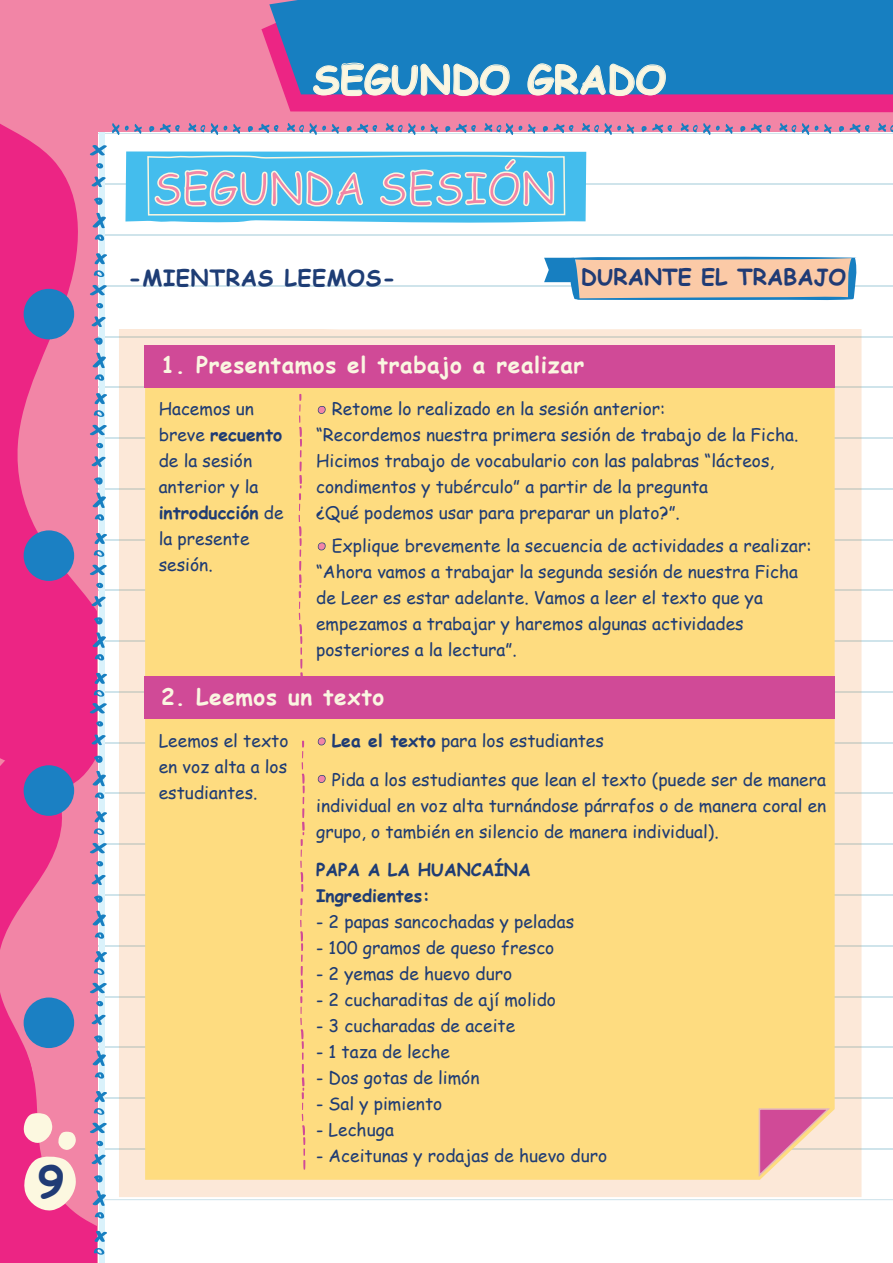
<style>
.page{position:relative;width:893px;height:1263px;background:#fff}
.page>*{position:absolute;margin:0;border:0;box-sizing:border-box;transform-origin:0 0}
.t1{font:42.75px "Comic Sans MS";color:#f285a6}
.t2{font:700 42.3px "Comic Sans MS";color:#203b75;scale:1.04 1}
.t3{font:700 39px "Comic Sans MS";color:#fbf6e0}
.t4{font:700 22.5px "Comic Sans MS";letter-spacing:.025em;color:#faf6e1}
.t5{font:700 22.5px "Comic Sans MS";letter-spacing:.025em;color:#1e3d75}
.t6{font:700 22.35px "Comic Sans MS";color:#203b75}
.t7{font:17.4px/26px "Comic Sans MS";color:#1f3c74}
.t8{font:700 17.4px/26px "Comic Sans MS";color:#1f3c74}
.s1{font-weight:700}
</style>
<div class="page">
<hr style="left:0;top:133px;width:893px;height:1px;background:#0f769e">
<hr style="left:0;top:1199px;width:893px;height:1px;background:#0f769e">
<hr style="left:0;top:1148px;width:893px;height:1px;background:#0f769e">
<hr style="left:0;top:1097px;width:893px;height:2px;background:#0f769e">
<hr style="left:0;top:1047px;width:893px;height:1px;background:#0f769e">
<hr style="left:0;top:996px;width:893px;height:1px;background:#0f769e">
<hr style="left:0;top:945px;width:893px;height:1px;background:#0f769e">
<hr style="left:0;top:894px;width:893px;height:1px;background:#0f769e">
<hr style="left:0;top:844px;width:893px;height:1px;background:#0f769e">
<hr style="left:0;top:793px;width:893px;height:1px;background:#0f769e">
<hr style="left:0;top:742px;width:893px;height:1px;background:#0f769e">
<hr style="left:0;top:691px;width:893px;height:1px;background:#0f769e">
<hr style="left:0;top:641px;width:893px;height:1px;background:#0f769e">
<hr style="left:0;top:590px;width:893px;height:1px;background:#0f769e">
<hr style="left:0;top:539px;width:893px;height:1px;background:#0f769e">
<hr style="left:0;top:488px;width:893px;height:1px;background:#0f769e">
<hr style="left:0;top:437px;width:893px;height:2px;background:#0f769e">
<hr style="left:0;top:387px;width:893px;height:1px;background:#0f769e">
<hr style="left:0;top:336px;width:893px;height:1px;background:#0f769e">
<hr style="left:0;top:285px;width:893px;height:1px;background:#0f769e">
<hr style="left:0;top:234px;width:893px;height:2px;background:#0f769e">
<hr style="left:0;top:184px;width:893px;height:1px;background:#0f769e">
<div style="left:99px;top:0;width:6px;height:1262px;background:#daf2fb"></div>
<div style="left:0;top:0;width:98px;height:1262px;background:#f285a6"></div>
<div style="left:95px;top:0;width:798px;height:132px;background:#f285a6"></div>
<svg style="left:188px;top:123px;width:17px;height:9px"></svg>
<svg style="left:160px;top:124px;width:20px;height:9px"></svg>
<svg style="left:149px;top:126px;width:5px;height:6px"></svg>
<svg style="left:125px;top:124px;width:17px;height:10px"></svg>
<svg style="left:112px;top:123px;width:7px;height:12px"></svg>
<svg style="left:259px;top:124px;width:19px;height:9px"></svg>
<svg style="left:248px;top:126px;width:5px;height:6px"></svg>
<svg style="left:233px;top:124px;width:7px;height:10px"></svg>
<svg style="left:211px;top:123px;width:16px;height:12px"></svg>
<svg style="left:346px;top:124px;width:31px;height:9px"></svg>
<svg style="left:332px;top:124px;width:7px;height:10px"></svg>
<svg style="left:287px;top:123px;width:39px;height:12px"></svg>
<svg style="left:456px;top:124px;width:20px;height:9px"></svg>
<svg style="left:445px;top:126px;width:5px;height:6px"></svg>
<svg style="left:386px;top:123px;width:52px;height:12px"></svg>
<svg style="left:554px;top:124px;width:19px;height:9px"></svg>
<svg style="left:543px;top:126px;width:5px;height:6px"></svg>
<svg style="left:528px;top:124px;width:7px;height:10px"></svg>
<svg style="left:484px;top:123px;width:38px;height:12px"></svg>
<svg style="left:641px;top:124px;width:31px;height:9px"></svg>
<svg style="left:627px;top:124px;width:7px;height:10px"></svg>
<svg style="left:582px;top:123px;width:39px;height:12px"></svg>
<svg style="left:779px;top:123px;width:17px;height:9px"></svg>
<svg style="left:751px;top:124px;width:20px;height:9px"></svg>
<svg style="left:740px;top:126px;width:5px;height:6px"></svg>
<svg style="left:716px;top:124px;width:17px;height:10px"></svg>
<svg style="left:681px;top:123px;width:29px;height:12px"></svg>
<svg style="left:878px;top:123px;width:15px;height:9px"></svg>
<svg style="left:850px;top:124px;width:19px;height:9px"></svg>
<svg style="left:839px;top:126px;width:5px;height:6px"></svg>
<svg style="left:824px;top:124px;width:8px;height:10px"></svg>
<svg style="left:815px;top:126px;width:3px;height:5px"></svg>
<svg style="left:802px;top:123px;width:7px;height:12px"></svg>
<svg style="left:0;top:123px;width:96px;height:611px;fill:#ec2584"></svg>
<svg style="left:94px;top:270px;width:10px;height:7px"></svg>
<svg style="left:95px;top:253px;width:12px;height:11px"></svg>
<svg style="left:95px;top:234px;width:9px;height:7px"></svg>
<svg style="left:93px;top:213px;width:13px;height:15px"></svg>
<svg style="left:94px;top:197px;width:9px;height:8px"></svg>
<svg style="left:92px;top:176px;width:14px;height:11px"></svg>
<svg style="left:96px;top:163px;width:7px;height:6px"></svg>
<svg style="left:90px;top:145px;width:17px;height:10px"></svg>
<svg style="left:94px;top:410px;width:10px;height:7px"></svg>
<svg style="left:95px;top:393px;width:12px;height:11px"></svg>
<svg style="left:95px;top:374px;width:9px;height:7px"></svg>
<svg style="left:93px;top:353px;width:13px;height:15px"></svg>
<svg style="left:94px;top:337px;width:9px;height:8px"></svg>
<svg style="left:92px;top:316px;width:14px;height:11px"></svg>
<svg style="left:96px;top:303px;width:7px;height:5px"></svg>
<svg style="left:90px;top:285px;width:17px;height:10px"></svg>
<svg style="left:94px;top:550px;width:10px;height:7px"></svg>
<svg style="left:95px;top:533px;width:12px;height:11px"></svg>
<svg style="left:95px;top:514px;width:9px;height:7px"></svg>
<svg style="left:93px;top:492px;width:13px;height:16px"></svg>
<svg style="left:94px;top:477px;width:9px;height:8px"></svg>
<svg style="left:92px;top:456px;width:14px;height:11px"></svg>
<svg style="left:96px;top:443px;width:7px;height:5px"></svg>
<svg style="left:90px;top:425px;width:17px;height:10px"></svg>
<svg style="left:94px;top:690px;width:10px;height:7px"></svg>
<svg style="left:95px;top:673px;width:12px;height:11px"></svg>
<svg style="left:95px;top:654px;width:9px;height:6px"></svg>
<svg style="left:93px;top:632px;width:13px;height:16px"></svg>
<svg style="left:94px;top:617px;width:9px;height:7px"></svg>
<svg style="left:92px;top:596px;width:14px;height:11px"></svg>
<svg style="left:96px;top:583px;width:7px;height:5px"></svg>
<svg style="left:90px;top:565px;width:17px;height:10px"></svg>
<svg style="left:96px;top:721px;width:7px;height:6px"></svg>
<svg style="left:90px;top:703px;width:17px;height:10px"></svg>
<div style="left:24px;top:530px;width:50px;height:51px;background:#1b80c3;border-radius:50%"></div>
<div style="left:24px;top:289px;width:50px;height:50px;background:#1b80c3;border-radius:50%"></div>
<svg style="left:261px;top:26px;width:632px;height:86px;background:#ea2e87"></svg>
<div style="left:269px;top:0;width:624px;height:94px;background:#177fc1"></div>
<svg style="left:313px;top:45px;width:197px;height:51px;background:#3489c2"></svg>
<svg style="left:527px;top:63px;width:139px;height:33px;background:#438ec3"></svg>
<svg style="left:0;top:734px;width:107px;height:528px"></svg>
<div style="left:119px;top:329px;width:742px;height:868px;background:#fce8d8"></div>
<div style="left:145px;top:387px;width:690px;height:793px;background:#fedc80"></div>
<svg style="left:757px;top:1107px;width:75px;height:70px;background:#e8a3b2"></svg>
<div style="left:145px;top:345px;width:690px;height:42px;background:#d04a97"></div>
<svg style="left:300px;top:741px;width:5px;height:151px"></svg>
<svg style="left:300px;top:898px;width:5px;height:272px"></svg>
<svg style="left:299px;top:394px;width:4px;height:282px"></svg>
<div style="left:145px;top:676px;width:690px;height:43px;background:#d04a97"></div>
<svg style="left:125px;top:151px;width:461px;height:72px;background:#63c6eb"></svg>
<svg style="left:544px;top:257px;width:314px;height:44px;background:#d3c0b2"></svg>
<svg style="left:318px;top:406px;width:8px;height:8px"></svg>
<svg style="left:318px;top:542px;width:8px;height:8px"></svg>
<svg style="left:318px;top:737px;width:8px;height:8px"></svg>
<svg style="left:318px;top:775px;width:8px;height:8px"></svg>
<h2 class="t2" style="left:38px;top:1151px;width:27px">9</h2>
<h3 class="t3" style="left:313px;top:51px;width:355px">SEGUNDO GRADO</h3>
<h1 class="t1" style="left:153px;top:157px;width:404px">SEGUNDA SESIÓN</h1>
<p class="t5" style="left:128px;top:261px;width:269px">-MIENTRAS LEEMOS-</p>
<p class="t6" style="left:581px;top:260px;width:267px">DURANTE EL TRABAJO</p>
<p class="t4" style="left:161px;top:348px;width:425px">1. Presentamos el trabajo a realizar</p>
<p class="t7" style="left:159px;top:395px;width:126px">Hacemos un breve <span class="s1">recuento </span>de la sesión anterior y la <span class="s1">introducción</span> de la presente sesión.</p>
<p class="t7" style="left:316px;top:395px;width:484px;text-indent:16px">Retome lo realizado en la sesión anterior:<br>“Recordemos nuestra primera sesión de trabajo de la Ficha.<br>Hicimos trabajo de vocabulario con las palabras “lácteos, condimentos y tubérculo” a partir de la pregunta<br>¿Qué podemos usar para preparar un plato?”.</p>
<p class="t7" style="left:316px;top:532px;width:497px;text-indent:16px">Explique brevemente la secuencia de actividades a realizar: “Ahora vamos a trabajar la segunda sesión de nuestra Ficha de Leer es estar adelante. Vamos a leer el texto que ya empezamos a trabajar y haremos algunas actividades posteriores a la lectura”.</p>
<p class="t4" style="left:161px;top:680px;width:225px">2. Leemos un texto</p>
<p class="t7" style="left:159px;top:727px;width:131px;text-align:justify">Leemos el texto en voz alta a los estudiantes.</p>
<p class="t7" style="left:332px;top:727px;width:274px"><span class="s1">Lea el texto</span> para los estudiantes</p>
<p class="t7" style="left:316px;top:766px;width:512px;text-align:justify;text-indent:16px">Pida a los estudiantes que lean el texto (puede ser de manera individual en voz alta turnándose párrafos o de manera coral en grupo, o también en silencio de manera individual).</p>
<p class="t8" style="left:316px;top:856px;width:216px">PAPA A LA HUANCAÍNA<br>Ingredientes:</p>
<p class="t7" style="left:316px;top:908px;width:260px">- 2 papas sancochadas y peladas</p>
<p class="t7" style="left:316px;top:934px;width:240px">- 100 gramos de queso fresco</p>
<p class="t7" style="left:316px;top:960px;width:198px">- 2 yemas de huevo duro</p>
<p class="t7" style="left:316px;top:986px;width:241px">- 2 cucharaditas de ají molido</p>
<p class="t7" style="left:316px;top:1012px;width:201px">- 3 cucharadas de aceite</p>
<p class="t7" style="left:316px;top:1038px;width:135px">- 1 taza de leche</p>
<p class="t7" style="left:316px;top:1064px;width:165px">- Dos gotas de limón</p>
<p class="t7" style="left:316px;top:1090px;width:128px">- Sal y pimiento</p>
<p class="t7" style="left:316px;top:1116px;width:79px">- Lechuga</p>
<p class="t7" style="left:316px;top:1142px;width:293px">- Aceitunas y rodajas de huevo duro</p>
</div>
